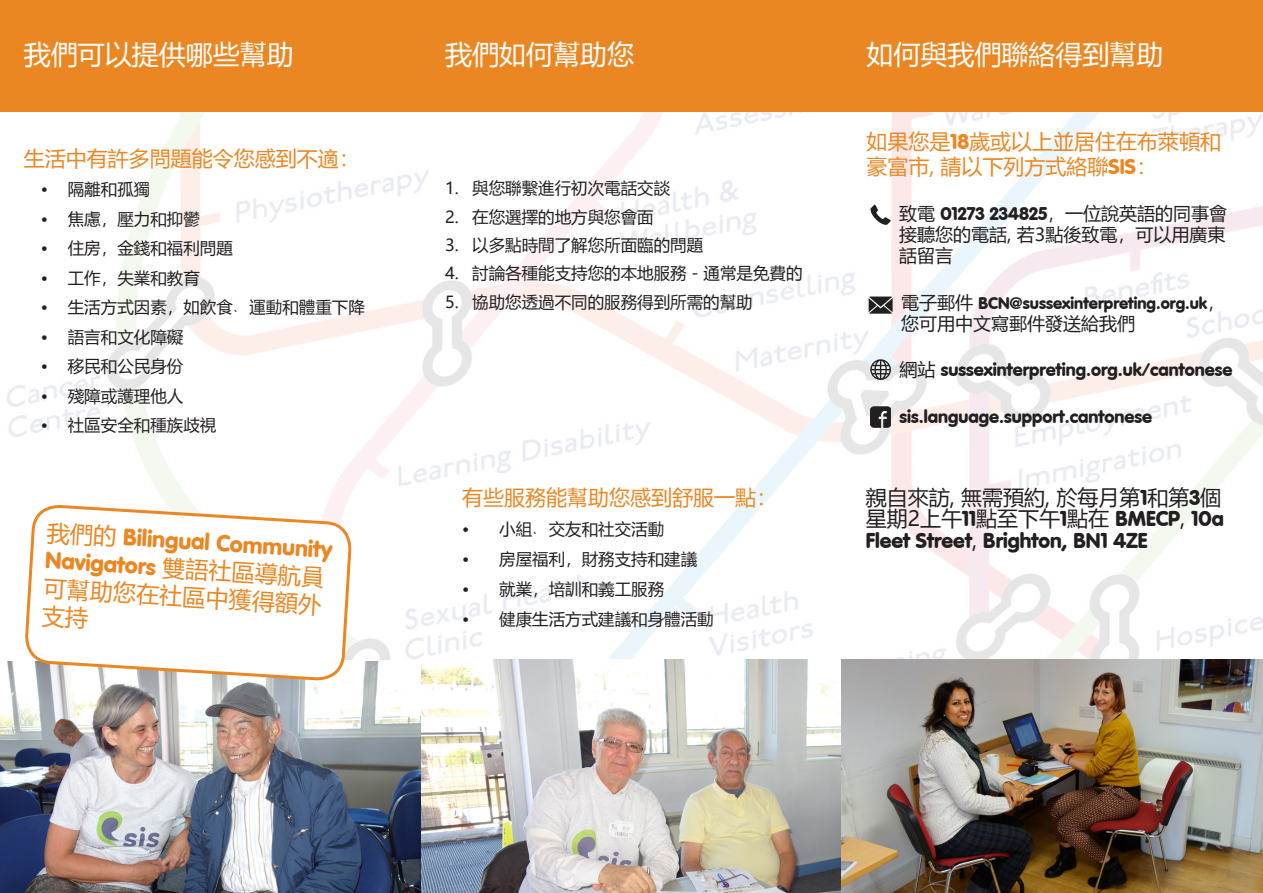
<style>
.page{position:relative;width:1263px;height:893px;background:#fff}
.page>*{position:absolute;margin:0;border:0;box-sizing:border-box;transform-origin:0 0}
.t1{font:27px "Microsoft Ya Hei";color:#fff}
.t2{font:900 23.25px/27.5px "VAG Rounded";color:#eb8723}
.t3{font:900 21px/21.6px "VAG Rounded";color:#231f20}
.t4{font:21px/25.2px "Microsoft Ya Hei";color:#eb8723}
.t5{font:900 18px "VAG Rounded";color:#231f20}
.t6{font:18px/21px "Microsoft Ya Hei";color:#231f20;text-align:justify}
.t7{font:16.5px "Microsoft Ya Hei";color:#231f20}
.t8{font:900 16.5px "VAG Rounded";color:#231f20}
.s1{font-family:"Microsoft Ya Hei";font-weight:400}
.s2{font-family:"VAG Rounded";font-weight:900}
.s3{font-family:"Microsoft Ya Hei";font-weight:400;font-size:18px}
</style>
<div class="page">
<img style="left:7px;top:112px;width:1256px;height:547px">
<img style="left:421px;top:659px;width:420px;height:234px">
<div style="left:0;top:0;width:1263px;height:112px;background:#eb8723"></div>
<img style="left:0;top:661px;width:421px;height:232px">
<img style="left:841px;top:659px;width:422px;height:234px">
<svg style="left:24px;top:503px;width:329px;height:231px"></svg>
<svg style="left:869px;top:297px;width:24px;height:17px"></svg>
<svg style="left:870px;top:205px;width:21px;height:20px"></svg>
<svg style="left:870px;top:359px;width:21px;height:21px"></svg>
<svg style="left:870px;top:407px;width:21px;height:20px"></svg>
<p class="t1" style="left:24px;top:36px;width:271px">我們可以提供哪些幫助</p>
<p class="t4" style="left:24px;top:145px;width:337px">生活中有許多問題能令您感到不適：</p>
<p class="t7" style="left:41px;top:178px;width:111px">• 隔離和孤獨</p>
<p class="t7" style="left:41px;top:207px;width:160px">• 焦慮，壓力和抑鬱</p>
<p class="t7" style="left:41px;top:237px;width:193px">• 住房，金錢和福利問題</p>
<p class="t7" style="left:41px;top:266px;width:160px">• 工作，失業和教育</p>
<p class="t7" style="left:41px;top:296px;width:325px">• 生活方式因素，如飲食﹑運動和體重下降</p>
<p class="t7" style="left:41px;top:325px;width:144px">• 語言和文化障礙</p>
<p class="t7" style="left:41px;top:355px;width:144px">• 移民和公民身份</p>
<p class="t7" style="left:41px;top:384px;width:144px">• 殘障或護理他人</p>
<p class="t7" style="left:41px;top:414px;width:177px">• 社區安全和種族歧視</p>
<p class="t2" style="left:47px;top:521px;width:288px;rotate:3deg"><span class="s1">我們的</span> Bilingual Community<br>Navigators <span class="s1">雙語社區導航員可幫助您在社區中獲得額外支持</span></p>
<p class="t1" style="left:445px;top:36px;width:190px">我們如何幫助您</p>
<p class="t7" style="left:445px;top:177px;width:226px">1. 與您聯繫進行初次電話交談</p>
<p class="t7" style="left:445px;top:206px;width:210px">2. 在您選擇的地方與您會面</p>
<p class="t7" style="left:445px;top:234px;width:259px">3. 以多點時間了解您所面臨的問題</p>
<p class="t7" style="left:445px;top:262px;width:359px">4. 討論各種能支持您的本地服務 - 通常是免費的</p>
<p class="t7" style="left:445px;top:291px;width:309px">5. 協助您透過不同的服務得到所需的幫助</p>
<p class="t4" style="left:462px;top:484px;width:316px">有些服務能幫助您感到舒服一點：</p>
<p class="t7" style="left:462px;top:518px;width:203px">• 小組﹑交友和社交活動</p>
<p class="t7" style="left:462px;top:548px;width:236px">• 房屋福利，財務支持和建議</p>
<p class="t7" style="left:462px;top:578px;width:203px">• 就業，培訓和義工服務</p>
<p class="t7" style="left:462px;top:608px;width:253px">• 健康生活方式建議和身體活動</p>
<p class="t1" style="left:866px;top:36px;width:298px">如何與我們聯絡得到幫助</p>
<p class="t4" style="left:866px;top:128px;width:356px">如果您是<span class="s2">18</span>歲或以上並居住在布萊頓和豪富市, 請以下列方式絡聯<span class="s2">SIS</span>：</p>
<p class="t6" style="left:899px;top:203px;width:330px">致電 <span class="s2">01273 234825</span>，一位說英語的同事會接聽您的電話, 若3點後致電，可以用廣東話留言</p>
<p class="t8" style="left:901px;top:293px;width:326px"><span class="s3">電子郵件</span> BCN@sussexinterpreting.org.uk<span class="s3">，</span></p>
<p class="t6" style="left:901px;top:312px;width:235px">您可用中文寫郵件發送給我們</p>
<p class="t5" style="left:899px;top:359px;width:335px"><span class="s1">網站</span> sussexinterpreting.org.uk/cantonese</p>
<p class="t5" style="left:899px;top:406px;width:254px">sis.language.support.cantonese</p>
<p class="t3" style="left:866px;top:487px;width:360px"><span class="s1">親自來訪, 無需預約, 於每月第</span>1<span class="s1">和第</span>3<span class="s1">個星期2上午</span>11<span class="s1">點至下午</span>1<span class="s1">點在</span> BMECP<span class="s1">,</span> 10a<br>Fleet Street<span class="s1">,</span> Brighton, BN1 4ZE</p>
</div>
